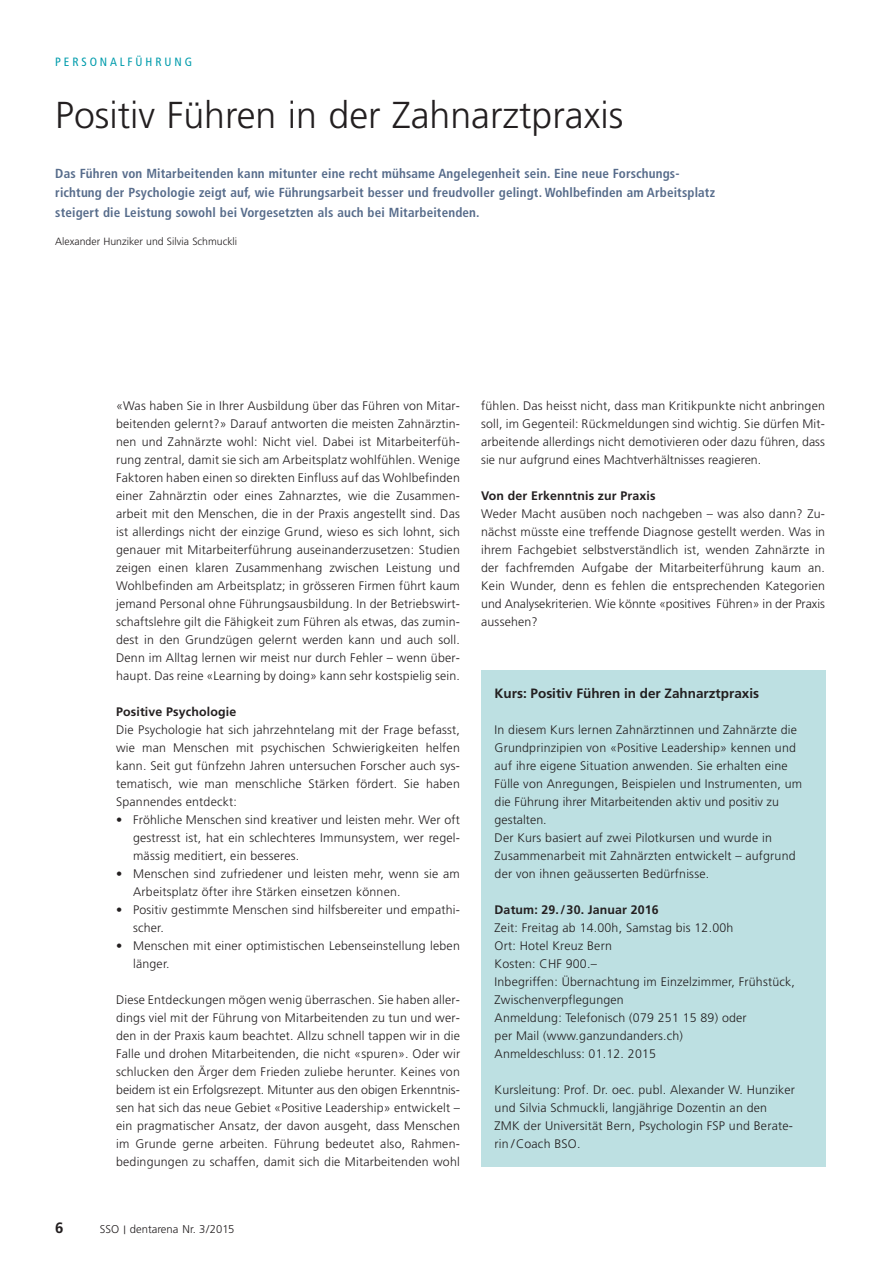
<style>
.page{position:relative;width:893px;height:1263px;background:#fff}
.page>*{position:absolute;margin:0;border:0;box-sizing:border-box;transform-origin:0 0}
.t1{font:300 37.5px "Frutiger";color:#231f20}
.t2{font:700 15px "Frutiger";color:#231f20}
.t3{font:700 13.5px "Frutiger";color:#231f20}
.t4{font:700 condensed 13.2px/19.5px "Frutiger";letter-spacing:.01em;color:#576c8b}
.t5{font:300 12.3px/18px "Frutiger";letter-spacing:.015em;color:#231f20;text-align:justify}
.t6{font:700 12.3px "Frutiger";letter-spacing:.01em;color:#231f20}
.t7{font:condensed 12px "Frutiger";letter-spacing:.24em;color:#009cac}
.t8{font:300 11.25px "Frutiger";color:#231f20}
.t9{font:300 10.5px "Frutiger";color:#231f20}
</style>
<div class="page">
<div style="left:481px;top:670px;width:345px;height:496px;background:#bde0e2"></div>
<p class="t7" style="left:55px;top:57px;width:138px">PERSONALFÜHRUNG</p>
<h1 class="t1" style="left:55px;top:100px;width:569px">Positiv Führen in der Zahnarztpraxis</h1>
<p class="t4" style="left:55px;top:165px;width:661px">Das Führen von Mitarbeitenden kann mitunter eine recht mühsame Angelegenheit sein. Eine neue Forschungs&shy;richtung der Psychologie zeigt auf, wie Führungsarbeit besser und freudvoller gelingt. Wohlbefinden am Arbeitsplatz steigert die Leistung sowohl bei Vorgesetzten als auch bei Mitarbeitenden.</p>
<p class="t9" style="left:55px;top:237px;width:183px">Alexander Hunziker und Silvia Schmuckli</p>
<p class="t5" style="left:116px;top:398px;width:345px">«Was haben Sie in Ihrer Ausbildung über das Führen von Mitar&shy;beitenden gelernt?» Darauf antworten die meisten Zahnärztin&shy;nen und Zahnärzte wohl: Nicht viel. Dabei ist Mitarbeiterfüh&shy;rung zentral, damit sie sich am Arbeitsplatz wohlfühlen. Wenige Faktoren haben einen so direkten Einfluss auf das Wohlbefinden einer Zahnärztin oder eines Zahnarztes, wie die Zusammen&shy;arbeit mit den Menschen, die in der Praxis angestellt sind. Das ist allerdings nicht der einzige Grund, wieso es sich lohnt, sich genauer mit Mitarbeiterführung auseinanderzusetzen: Studien zeigen einen klaren Zusammenhang zwischen Leistung und Wohlbefinden am Arbeitsplatz; in grösseren Firmen führt kaum jemand Personal ohne Führungsausbildung. In der Betriebswirt&shy;schaftslehre gilt die Fähigkeit zum Führen als etwas, das zumin&shy;dest in den Grundzügen gelernt werden kann und auch soll.<br>Denn im Alltag lernen wir meist nur durch Fehler – wenn über&shy;haupt. Das reine «Learning by doing» kann sehr kostspielig sein.</p>
<p class="t6" style="left:116px;top:707px;width:122px">Positive Psychologie</p>
<p class="t5" style="left:116px;top:722px;width:345px">Die Psychologie hat sich jahrzehntelang mit der Frage befasst, wie man Menschen mit psychischen Schwierigkeiten helfen kann. Seit gut fünfzehn Jahren untersuchen Forscher auch sys&shy;tematisch, wie man menschliche Stärken fördert. Sie haben Spannendes entdeckt:</p>
<p class="t5" style="left:133px;top:812px;width:328px;text-indent:-17px">• Fröhliche Menschen sind kreativer und leisten mehr. Wer oft gestresst ist, hat ein schlechteres Immunsystem, wer regel&shy;mässig meditiert, ein besseres.</p>
<p class="t5" style="left:133px;top:866px;width:328px;text-indent:-17px">• Menschen sind zufriedener und leisten mehr, wenn sie am<br>Arbeitsplatz öfter ihre Stärken einsetzen können.</p>
<p class="t5" style="left:133px;top:902px;width:328px;text-indent:-17px">• Positiv gestimmte Menschen sind hilfsbereiter und empathi&shy;scher.</p>
<p class="t5" style="left:133px;top:938px;width:328px;text-indent:-17px">• Menschen mit einer optimistischen Lebenseinstellung leben länger.</p>
<p class="t5" style="left:116px;top:992px;width:346px">Diese Entdeckungen mögen wenig überraschen. Sie haben aller&shy;dings viel mit der Führung von Mitarbeitenden zu tun und wer&shy;den in der Praxis kaum beachtet. Allzu schnell tappen wir in die Falle und drohen Mitarbeitenden, die nicht «spuren». Oder wir schlucken den Ärger dem Frieden zuliebe herunter. Keines von beidem ist ein Erfolgsrezept. Mitunter aus den obigen Erkenntnis&shy;sen hat sich das neue Gebiet «Positive Leadership» entwickelt – ein pragmatischer Ansatz, der davon ausgeht, dass Menschen im Grunde gerne arbeiten. Führung bedeutet also, Rahmen&shy;bedingungen zu schaffen, damit sich die Mitarbeitenden wohl</p>
<p class="t5" style="left:481px;top:398px;width:345px">fühlen. Das heisst nicht, dass man Kritikpunkte nicht anbringen soll, im Gegenteil: Rückmeldungen sind wichtig. Sie dürfen Mit&shy;arbeitende allerdings nicht demotivieren oder dazu führen, dass sie nur aufgrund eines Machtverhältnisses reagieren.</p>
<p class="t6" style="left:481px;top:491px;width:176px">Von der Erkenntnis zur Praxis</p>
<p class="t5" style="left:481px;top:506px;width:345px">Weder Macht ausüben noch nachgeben – was also dann? Zu&shy;nächst müsste eine treffende Diagnose gestellt werden. Was in ihrem Fachgebiet selbstverständlich ist, wenden Zahnärzte in der fachfremden Aufgabe der Mitarbeiterführung kaum an.<br>Kein Wunder, denn es fehlen die entsprechenden Kategorien und Analysekriterien. Wie könnte «positives Führen» in der Praxis aussehen?</p>
<p class="t3" style="left:495px;top:688px;width:266px">Kurs: Positiv Führen in der Zahnarztpraxis</p>
<p class="t5" style="left:495px;top:722px;width:309px;text-align:left">In diesem Kurs lernen Zahnärztinnen und Zahnärzte die Grundprinzipien von «Positive Leadership» kennen und auf ihre eigene Situation anwenden. Sie erhalten eine Fülle von Anregungen, Beispielen und Instrumenten, um die Führung ihrer Mitarbeitenden aktiv und positiv zu gestalten.<br>Der Kurs basiert auf zwei Pilotkursen und wurde in Zusammenarbeit mit Zahnärzten entwickelt – aufgrund der von ihnen geäusserten Bedürfnisse.</p>
<p class="t6" style="left:495px;top:905px;width:166px">Datum: 29./30. Januar 2016</p>
<p class="t5" style="left:495px;top:920px;width:302px;text-align:left">Zeit: Freitag ab 14.00h, Samstag bis 12.00h<br>Ort: Hotel Kreuz Bern<br>Kosten: CHF 900.–<br>Inbegriffen: Übernachtung im Einzelzimmer, Frühstück, Zwischenverpflegungen<br>Anmeldung: Telefonisch (079 251 15 89) oder<br>per Mail (www.ganzundanders.ch)<br>Anmeldeschluss: 01.12. 2015</p>
<p class="t5" style="left:495px;top:1082px;width:302px;text-align:left">Kursleitung: Prof. Dr. oec. publ. Alexander W. Hunziker und Silvia Schmuckli, langjährige Dozentin an den ZMK der Universität Bern, Psychologin FSP und Berate&shy;rin /Coach BSO.</p>
<p class="t2" style="left:55px;top:1222px;width:10px">6</p>
<p class="t8" style="left:100px;top:1225px;width:136px">SSO | dentarena Nr. 3/2015</p>
</div>
